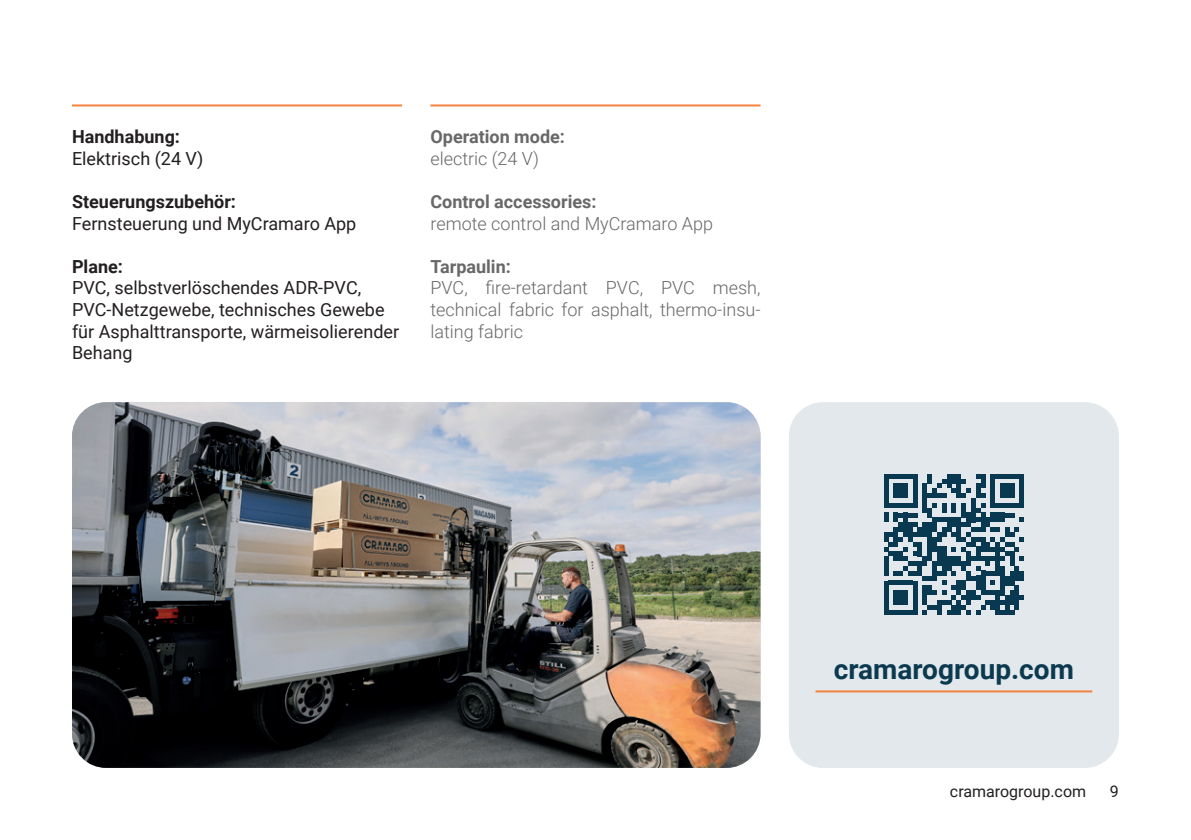
<style>
.page{position:relative;width:1191px;height:840px;background:#fff}
.page>*{position:absolute;margin:0;border:0;box-sizing:border-box;transform-origin:0 0}
.t1{font:700 28px "Roboto";color:#0b394f}
.t2{font:18px/21.6px "Roboto";color:#231f20}
.t3{font:300 18px/21.6px "Roboto";color:#696869;text-align:justify}
.t4{font:700 18px "Roboto";color:#696869}
.t5{font:700 18px "Roboto";color:#231f20}
.t6{font:16px "Roboto";color:#231f20}
</style>
<div class="page">
<hr style="left:72px;top:104px;width:330px;height:2px;background:#f5823f">
<hr style="left:430px;top:104px;width:330px;height:2px;background:#f5823f">
<div style="left:789px;top:402px;width:330px;height:365px;background:#e2e8eb;border-radius:34px"></div>
<hr style="left:815px;top:690px;width:277px;height:2px;background:#f5823f">
<svg style="left:884px;top:474px;width:140px;height:140px"></svg>
<img style="left:72px;top:402px;width:688px;height:365px">
<p class="t5" style="left:72px;top:124px;width:109px">Handhabung:</p>
<p class="t2" style="left:72px;top:147px;width:133px">Elektrisch (24 V)</p>
<p class="t5" style="left:72px;top:189px;width:165px">Steuerungszubehör:</p>
<p class="t2" style="left:72px;top:211px;width:286px">Fernsteuerung und MyCramaro App</p>
<p class="t5" style="left:72px;top:254px;width:52px">Plane:</p>
<p class="t2" style="left:72px;top:276px;width:328px">PVC, selbstverlöschendes ADR-PVC,<br>PVC-Netzgewebe, technisches Gewebe für Asphalttransporte, wärmeisolierender<br>Behang</p>
<p class="t4" style="left:430px;top:124px;width:136px">Operation mode:</p>
<p class="t3" style="left:430px;top:147px;width:110px">electric (24 V)</p>
<p class="t4" style="left:430px;top:189px;width:168px">Control accessories:</p>
<p class="t3" style="left:430px;top:211px;width:284px">remote control and MyCramaro App</p>
<p class="t4" style="left:430px;top:254px;width:82px">Tarpaulin:</p>
<p class="t3" style="left:430px;top:276px;width:331px">PVC, fire-retardant PVC, PVC mesh, technical fabric for asphalt, thermo-insu&shy;lating fabric</p>
<h1 class="t1" style="left:834px;top:649px;width:241px">cramarogroup.com</h1>
<p class="t6" style="left:950px;top:779px;width:138px">cramarogroup.com</p>
<p class="t6" style="left:1110px;top:779px;width:10px">9</p>
</div>
